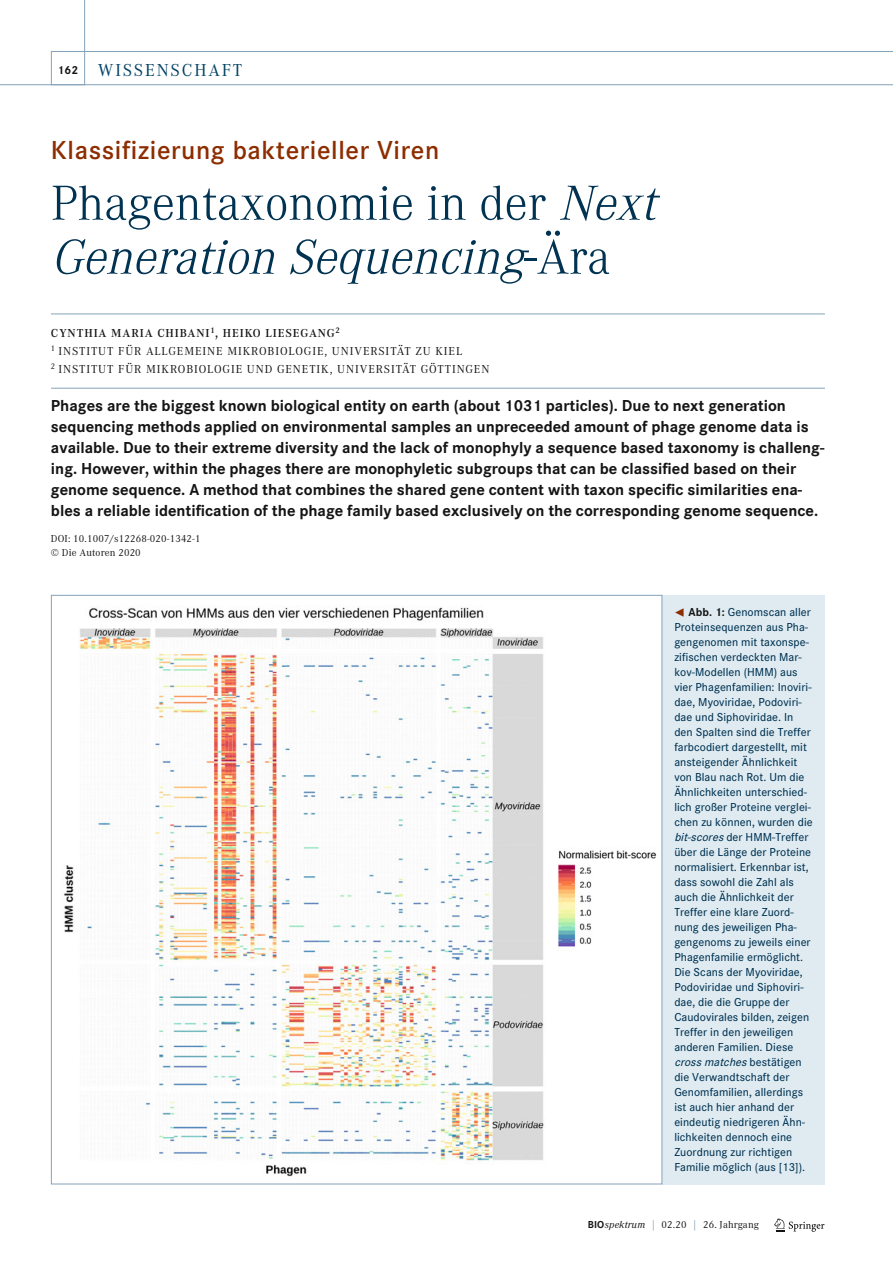
<style>
.page{position:relative;width:893px;height:1263px;background:#fff}
.page>*{position:absolute;margin:0;border:0;box-sizing:border-box;transform-origin:0 0}
.t1{font:300 51px/54px "Corporate A";color:#003252}
.t2{font:600 27px "Corporate S";letter-spacing:.02em;color:#8d2d00}
.t3{font:18px "Corporate A";letter-spacing:.1em;color:#004264}
.t4{font:700 16.5px/21px "Corporate S";color:#131413}
.t5{font:500 12px/15px "Corporate S";letter-spacing:.005em;color:#003252}
.t6{font:12px/18px "Corporate A";letter-spacing:.075em;color:#131413}
.t7{font:10.5px/13.5px "Corporate A";letter-spacing:.015em;color:#131413}
.s1{font-family:"Corporate S";font-weight:700;font-size:12px;color:#131413}
.s2{font-style:italic}
.s3{font-weight:600}
.s4{font-family:"The Sans Expert";font-weight:400;color:#8d2d00}
.s5{font-weight:700;color:#131413}
.s6{font-family:"Corporate S";font-weight:700}
.s7{color:#658ba6}
</style>
<div class="page">
<svg style="left:774px;top:1218px;width:50px;height:14px"></svg>
<hr style="left:51px;top:314px;width:774px;height:1px;background:#84a2ba">
<hr style="left:51px;top:388px;width:774px;height:1px;background:#84a2ba">
<div style="left:662px;top:595px;width:163px;height:589px;background:#dfebf1"></div>
<img style="left:64px;top:607px;width:593px;height:570px">
<svg style="left:0;top:0;width:85px;height:85px"></svg>
<div style="left:51px;top:51px;width:842px;height:34px;border:1px solid #84a2ba"></div>
<svg style="left:892px;top:51px;width:1px;height:35px"></svg>
<h3 class="t3" style="left:58px;top:63px;width:186px"><span class="s1">162</span> WISSENSCHAFT</h3>
<h2 class="t2" style="left:51px;top:141px;width:390px">Klassifizierung bakterieller Viren</h2>
<h1 class="t1" style="left:51px;top:181px;width:617px">Phagentaxonomie in der <span class="s2">Next<br>Generation Sequencing</span>- Ä r a</h1>
<p class="t6" style="left:51px;top:325px;width:440px"><span class="s3">CYNTHIA MARIA CHIBANI</span><sup>1</sup><span class="s3">, HEIKO LIESEGANG</span><sup>2<br></sup><sup>1</sup> INSTITUT FÜR ALLGEMEINE MIKROBIOLOGIE, UNIVERSITÄT ZU KIEL<br><sup>2</sup> INSTITUT FÜR MIKROBIOLOGIE UND GENETIK, UNIVERSITÄT GÖTTINGEN</p>
<p class="t4" style="left:51px;top:396px;width:774px">Phages are the biggest known biological entity on earth (about 1031 particles). Due to next generation sequencing methods applied on environmental samples an unpreceeded amount of phage genome data is available. Due to their extreme diversity and the lack of monophyly a sequence based taxonomy is challeng&shy;ing. However, within the phages there are monophyletic subgroups that can be classified based on their genome sequence. A method that combines the shared gene content with taxon specific similarities ena&shy;bles a reliable identification of the phage family based exclusively on the corresponding genome sequence.</p>
<p class="t7" style="left:51px;top:533px;width:151px">DOI: 10.1007/s12268-020-1342-1 © Die Autoren 2020</p>
<p class="t5" style="left:674px;top:606px;width:140px"><span class="s4">¯</span> <span class="s5">Abb. 1:</span> Genomscan aller<br>Proteinsequenzen aus Pha&shy;gengenomen mit taxonspe&shy;zifischen verde ckten Mar&shy;kov-Modellen (HMM) aus vier Phagenfamilien: Inoviri&shy;dae, Myoviridae, Podoviri&shy;dae und Siphoviridae. In den Spalten sind die Treffer farbcodiert dargestellt, mit ansteigender Ähnlichkeit von Blau nach Rot. Um die<br>Ähnlichkeiten unterschied&shy;lich großer Proteine verglei&shy;chen zu können, wurden die <span class="s2">bit-scores</span> der HMM-Treffer über die Länge der Proteine normalisiert. Erkennbar ist, dass sowohl die Zahl als auch die Ähnlichkeit der<br>Treffer eine klare Zuord&shy;nung des jeweiligen Pha&shy;gengenoms zu jeweils einer<br>Phagenfamilie ermöglicht.<br>Die Scans der Myoviridae,<br>Podoviridae und Siphoviri&shy;dae, die die Gruppe der<br>Caudovirales bilden, zeigen<br>Treffer in den jeweiligen anderen Familien. Diese <span class="s2">cross matches</span> b e s t ä t i g e n die Verwandtschaft der<br>Genomfamilien, allerdings ist auch hier anhand der eindeutig niedrigeren Ähn&shy;lichkeiten dennoch eine<br>Zuordnung zur richtigen<br>Familie möglich (aus [13]).</p>
<p class="t7" style="left:588px;top:1219px;width:173px"><span class="s6">BIO</span><span class="s2">spektrum</span> <span class="s7">|</span> 02.20 <span class="s7">|</span> 26. Jahrgang</p>
</div>
